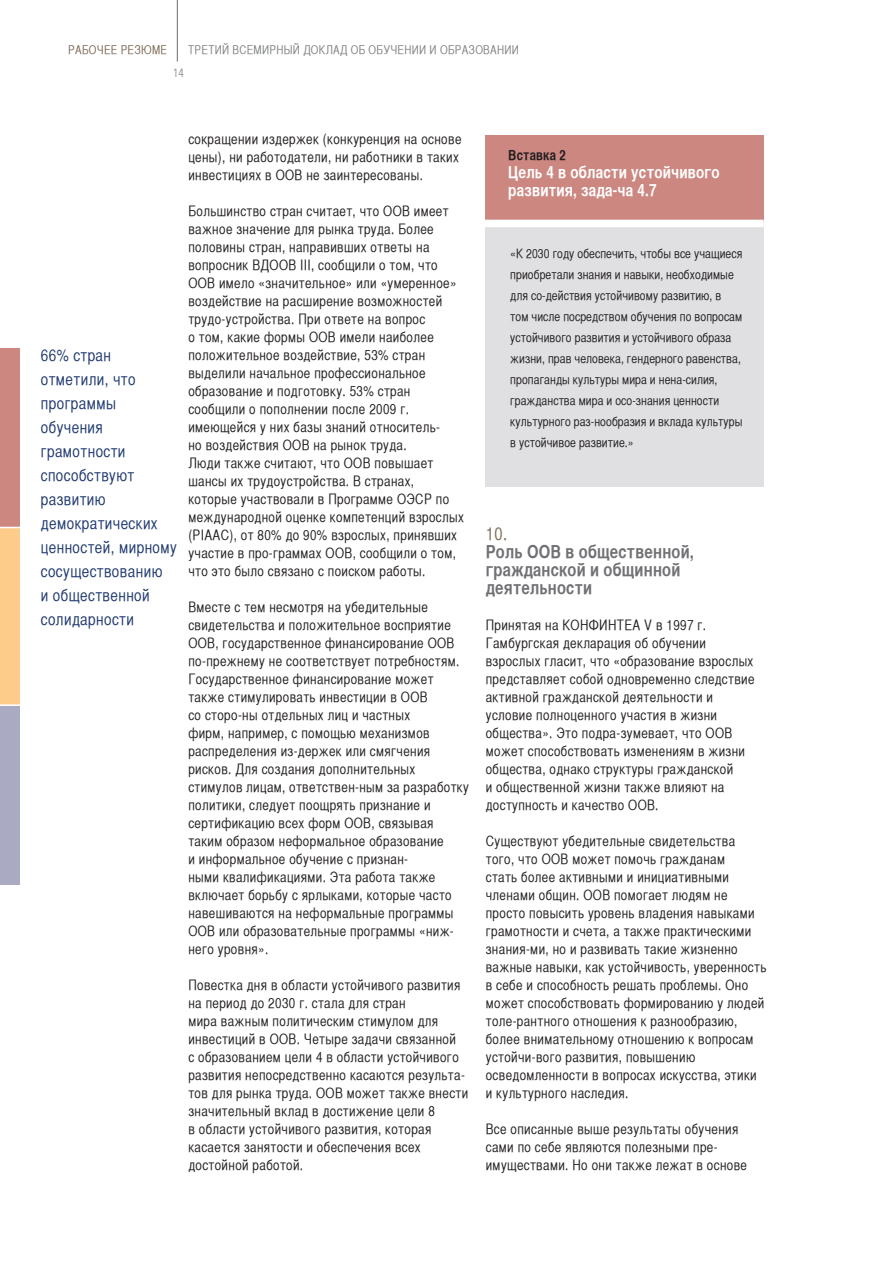
<style>
.page{position:relative;width:893px;height:1263px;background:#fff}
.page>*{position:absolute;margin:0;border:0;box-sizing:border-box;transform-origin:0 0}
.fliesstext{font:18px/18px "Helvetica CY Bold";letter-spacing:.01em;color:#717074}
.fliesstext-2{font:18px "Helvetica CY Plain";color:#7c6954}
.t1{font:16.5px/24px "Helvetica CY Plain";letter-spacing:.025em;color:#1f3970}
.table_box_title{font:16.5px/18px "Helvetica CY Bold";letter-spacing:.01em;color:#fff}
.fliesstext-3{font:14.25px/18px "Helvetica CY Plain";letter-spacing:.025em;color:#231f20}
.table_box_no_s{font:13.95px "Helvetica CY Bold";letter-spacing:.01em;color:#231f20}
.fliesstext-4{font:12.75px/21px "Helvetica CY Plain";letter-spacing:.005em;color:#231f20}
.paginierung_main{font:12px "Helvetica CY Plain";letter-spacing:.025em;color:#808285}
.paginierung_main-2{font:12px "Helvetica CY Plain";letter-spacing:.025em;color:#7c6954}
.t2{font:300 condensed 12px "Univers";color:#808285}
</style>
<div class="page">
<div style="left:0;top:349px;width:20px;height:178px;background:#cc8781"></div>
<div style="left:0;top:528px;width:20px;height:178px;background:#fdcb8a"></div>
<div style="left:0;top:706px;width:20px;height:178px;background:#aaaac3"></div>
<hr style="left:0;top:704px;width:21px;height:2px;background:#fff">
<div style="left:485px;top:199px;width:279px;height:288px;background:#e0e0e2"></div>
<div style="left:485px;top:135px;width:279px;height:86px;background:#cc8781"></div>
<div style="left:478px;top:220px;width:286px;height:7px;background:#fff"></div>
<hr style="left:177px;top:0;width:1px;height:62px;background:#6c6d70">
<p class="paginierung_main-2" style="left:68px;top:43px;width:100px">РАБОЧЕЕ РЕЗЮМЕ</p>
<p class="paginierung_main" style="left:188px;top:43px;width:332px">ТРЕТИЙ ВСЕМИРНЫЙ ДОКЛАД ОБ ОБУЧЕНИИ И ОБРАЗОВАНИИ</p>
<p class="t2" style="left:173px;top:65px;width:12px">14</p>
<p class="t1" style="left:41px;top:343px;width:138px">66% стран отметили, что программы обучения грамотности способствуют развитию демократических ценностей, мирному сосуществованию<br>и общественной солидарности</p>
<p class="fliesstext-3" style="left:188px;top:130px;width:275px">сокращении издержек (конкуренция на основе цены), ни работодатели, ни работники в таких инвестициях в ООВ не заинтересованы.</p>
<p class="fliesstext-3" style="left:188px;top:202px;width:277px">Большинство стран считает, что ООВ имеет важное значение для рынка труда. Более половины стран, направивших ответы на вопросник ВДООВ III, сообщили о том, что ООВ имело «значительное» или «умеренное» воздействие на расширение возможностей трудо-устройства. При ответе на вопрос<br>о том, какие формы ООВ имели наиболее положительное воздействие, 53% стран выделили начальное профессиональное образование и подготовку. 53% стран сообщили о пополнении после 2009 г. имеющейся у них базы знаний относитель-<br>но воздействия ООВ на рынок труда.<br>Люди также считают, что ООВ повышает шансы их трудоустройства. В странах, которые участвовали в Программе ОЭСР по международной оценке компетенций взрослых (PIAAC), от 80% до 90% взрослых, принявших участие в про-граммах ООВ, сообщили о том, что это было связано с поиском работы.</p>
<p class="fliesstext-3" style="left:188px;top:598px;width:282px">Вместе с тем несмотря на убедительные свидетельства и положительное восприятие ООВ, государственное финансирование ООВ по-прежнему не соответствует потребностям.<br>Государственное финансирование может также стимулировать инвестиции в ООВ<br>со сторо-ны отдельных лиц и частных<br>фирм, например, с помощью механизмов распределения из-держек или смягчения рисков. Для создания дополнительных стимулов лицам, ответствен-ным за разработку политики, следует поощрять признание и сертификацию всех форм ООВ, связывая таким образом неформальное образование<br>и информальное обучение с признан-<br>ными квалификациями. Эта работа также включает борьбу с ярлыками, которые часто навешиваются на неформальные программы ООВ или образовательные программы «ниж&shy;него уровня».</p>
<p class="fliesstext-3" style="left:188px;top:976px;width:281px">Повестка дня в области устойчивого развития на период до 2030 г. стала для стран<br>мира важным политическим стимулом для инвестиций в ООВ. Четыре задачи связанной<br>с образованием цели 4 в области устойчивого развития непосредственно касаются результа&shy;тов для рынка труда. ООВ может также внести значительный вклад в достижение цели 8<br>в области устойчивого развития, которая касается занятости и обеспечения всех достойной работой.</p>
<p class="table_box_no_s" style="left:508px;top:147px;width:59px">Вставка 2</p>
<p class="table_box_title" style="left:508px;top:163px;width:213px">Цель 4 в области устойчивого развития, зада-ча 4.7</p>
<p class="fliesstext-4" style="left:510px;top:243px;width:234px">«К 2030 году обеспечить, чтобы все учащиеся приобретали знания и навыки, необходимые для со-действия устойчивому развитию, в том числе посредством обучения по вопросам устойчивого развития и устойчивого образа жизни, прав человека, гендерного равенства, пропаганды культуры мира и нена-силия, гражданства мира и осо-знания ценности культурного раз-нообразия и вклада культуры в устойчивое развитие.»</p>
<p class="fliesstext-2" style="left:486px;top:523px;width:23px">10.</p>
<p class="fliesstext" style="left:486px;top:542px;width:210px">Роль ООВ в общественной, гражданской и общинной деятельности</p>
<p class="fliesstext-3" style="left:486px;top:616px;width:270px">Принятая на КОНФИНТЕА V в 1997 г.<br>Гамбургская декларация об обучении взрослых гласит, что «образование взрослых представляет собой одновременно следствие активной гражданской деятельности и условие полноценного участия в жизни общества». Это подра-зумевает, что ООВ может способствовать изменениям в жизни общества, однако структуры гражданской<br>и общественной жизни также влияют на доступность и качество ООВ.</p>
<p class="fliesstext-3" style="left:486px;top:832px;width:282px">Существуют убедительные свидетельства того, что ООВ может помочь гражданам<br>стать более активными и инициативными членами общин. ООВ помогает людям не просто повысить уровень владения навыками грамотности и счета, а также практическими знания-ми, но и развивать такие жизненно важные навыки, как устойчивость, уверенность в себе и способность решать проблемы. Оно может способствовать формированию у людей толе-рантного отношения к разнообразию, более внимательному отношению к вопросам устойчи-вого развития, повышению осведомленности в вопросах искусства, этики и культурного наследия.</p>
<p class="fliesstext-3" style="left:486px;top:1120px;width:263px">Все описанные выше результаты обучения сами по себе являются полезными пре&shy;имуществами. Но они также лежат в основе</p>
</div>
